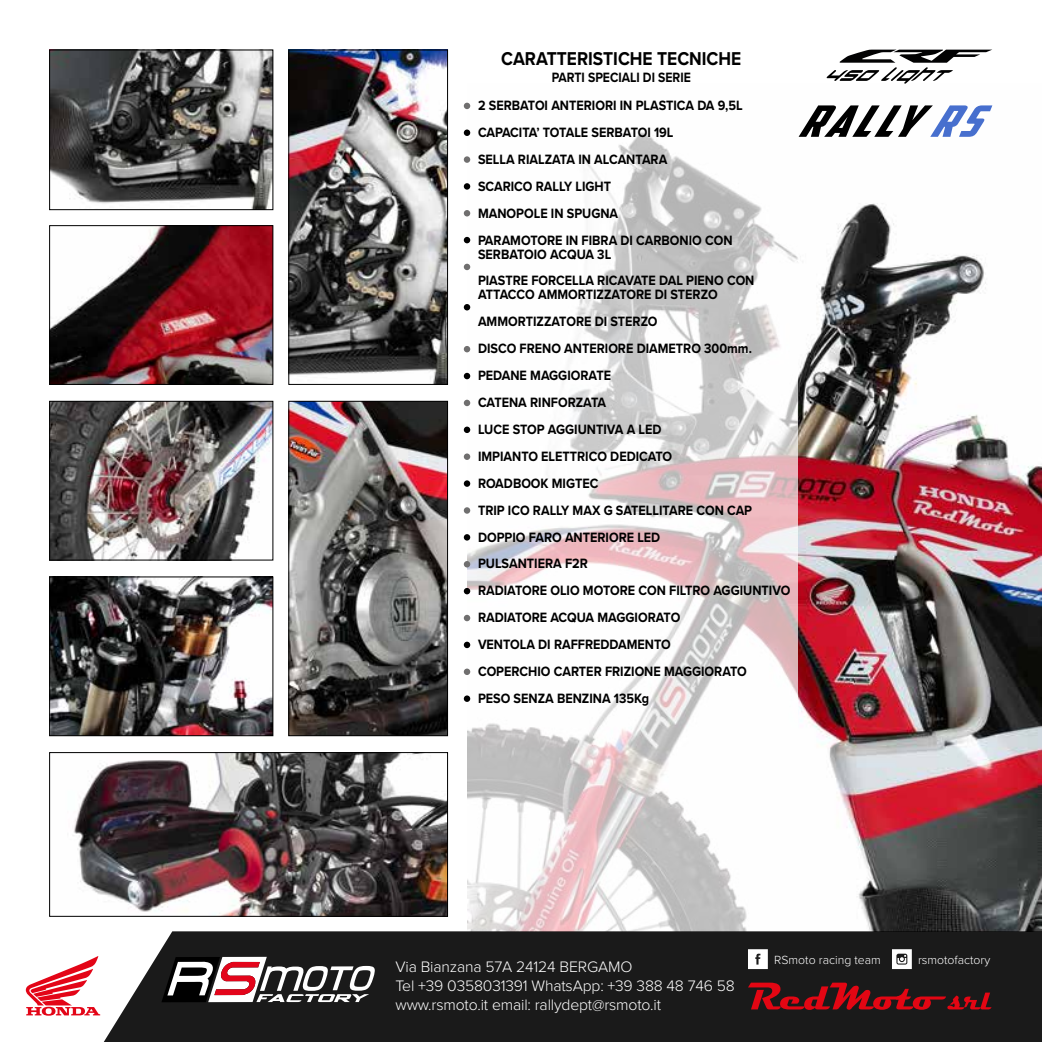
<style>
.page{position:relative;width:1042px;height:1042px;background:#fff}
.page>*{position:absolute;margin:0;border:0;box-sizing:border-box;transform-origin:0 0}
.t1{font:700 19.25px "Proxima Nova";color:#000;scale:.9 1}
.t2{font:300 15.75px/18.9px "Proxima Nova";letter-spacing:-.01em;color:#fff}
.t3{font:700 14px/26.9px "Proxima Nova";color:#000;scale:.9 1}
.t4{font:700 14px/26.9px "Proxima Nova";color:#000;scale:.87 1}
.t5{font:300 12.25px "Proxima Nova";color:#fff}
</style>
<div class="page">
<img style="left:467px;top:102px;width:331px;height:829px">
<img style="left:798px;top:105px;width:244px;height:826px">
<img style="left:73px;top:754px;width:373px;height:160px">
<div style="left:49px;top:752px;width:399px;height:164px;border:1px solid #000"></div>
<img style="left:51px;top:227px;width:220px;height:156px">
<div style="left:49px;top:225px;width:224px;height:160px;border:1px solid #000"></div>
<img style="left:51px;top:578px;width:220px;height:156px">
<div style="left:49px;top:576px;width:224px;height:160px;border:1px solid #000"></div>
<img style="left:51px;top:52px;width:220px;height:156px">
<div style="left:49px;top:50px;width:224px;height:160px;border:1px solid #000"></div>
<img style="left:290px;top:52px;width:156px;height:331px">
<div style="left:288px;top:50px;width:160px;height:335px;border:1px solid #000"></div>
<img style="left:51px;top:403px;width:220px;height:155px">
<div style="left:49px;top:401px;width:224px;height:159px;border:1px solid #000"></div>
<img style="left:290px;top:403px;width:156px;height:331px">
<div style="left:288px;top:401px;width:160px;height:335px;border:1px solid #000"></div>
<div style="left:89px;top:931px;width:953px;height:111px;background:#1a1a1a"></div>
<svg style="left:26px;top:956px;width:74px;height:59px"></svg>
<svg style="left:798px;top:105px;width:194px;height:32px"></svg>
<svg style="left:748px;top:982px;width:243px;height:28px;background:#611217"></svg>
<svg style="left:464px;top:103px;width:6px;height:6px"></svg>
<div style="left:464px;top:156px;width:6px;height:7px;background:#706f6f;border-radius:50%"></div>
<svg style="left:464px;top:346px;width:6px;height:6px"></svg>
<svg style="left:464px;top:400px;width:6px;height:6px"></svg>
<svg style="left:464px;top:264px;width:6px;height:6px"></svg>
<div style="left:464px;top:507px;width:6px;height:7px;background:#706f6f;border-radius:50%"></div>
<svg style="left:464px;top:561px;width:6px;height:6px"></svg>
<div style="left:464px;top:668px;width:6px;height:7px;background:#706f6f;border-radius:50%"></div>
<div style="left:464px;top:129px;width:6px;height:7px;background:#000;border-radius:50%"></div>
<div style="left:464px;top:183px;width:6px;height:7px;background:#000;border-radius:50%"></div>
<svg style="left:464px;top:304px;width:6px;height:6px"></svg>
<svg style="left:464px;top:373px;width:6px;height:6px"></svg>
<div style="left:464px;top:480px;width:6px;height:7px;background:#000;border-radius:50%"></div>
<svg style="left:464px;top:534px;width:6px;height:6px"></svg>
<svg style="left:464px;top:588px;width:6px;height:6px"></svg>
<svg style="left:464px;top:210px;width:6px;height:6px"></svg>
<svg style="left:464px;top:237px;width:6px;height:6px"></svg>
<div style="left:464px;top:426px;width:6px;height:7px;background:#000;border-radius:50%"></div>
<div style="left:464px;top:453px;width:6px;height:7px;background:#706f6f;border-radius:50%"></div>
<svg style="left:464px;top:615px;width:6px;height:6px"></svg>
<svg style="left:464px;top:642px;width:6px;height:6px"></svg>
<div style="left:464px;top:695px;width:6px;height:7px;background:#000;border-radius:50%"></div>
<svg style="left:748px;top:949px;width:20px;height:20px"></svg>
<svg style="left:892px;top:949px;width:20px;height:20px"></svg>
<svg style="left:161px;top:957px;width:215px;height:45px"></svg>
<svg style="left:826px;top:50px;width:165px;height:34px"></svg>
<h1 class="t1" style="left:501px;top:44px;width:268px">CARATTERISTICHE TECNICHE</h1>
<p class="t4" style="left:478px;top:64px;width:306px;text-indent:74px">PARTI SPECIALI DI SERIE<br>2 SERBATOI ANTERIORI IN PLASTICA DA 9,5L<br>CAPACITA’ TOTALE SERBATOI 19L<br>SELLA RIALZATA IN ALCANTARA<br>SCARICO RALLY LIGHT<br>MANOPOLE IN SPUGNA<br>PARAMOTORE IN FIBRA DI CARBONIO CON</p>
<p class="t3" style="left:478px;top:240px;width:309px">SERBATOIO ACQUA 3L<br>PIASTRE FORCELLA RICAVATE DAL PIENO CON</p>
<p class="t3" style="left:478px;top:281px;width:348px">ATTACCO AMMORTIZZATORE DI STERZO<br>AMMORTIZZATORE DI STERZO<br>DISCO FRENO ANTERIORE DIAMETRO 300mm.<br>PEDANE MAGGIORATE<br>CATENA RINFORZATA<br>LUCE STOP AGGIUNTIVA A LED<br>IMPIANTO ELETTRICO DEDICATO<br>ROADBOOK MIGTEC<br>TRIP ICO RALLY MAX G SATELLITARE CON CAP<br>DOPPIO FARO ANTERIORE LED<br>PULSANTIERA F2R<br>RADIATORE OLIO MOTORE CON FILTRO AGGIUNTIVO<br>RADIATORE ACQUA MAGGIORATO<br>VENTOLA DI RAFFREDDAMENTO<br>COPERCHIO CARTER FRIZIONE MAGGIORATO<br>PESO SENZA BENZINA 135Kg</p>
<p class="t2" style="left:395px;top:956px;width:341px">Via Bianzana 57A 24124 BERGAMO<br>Tel +39 0358031391 WhatsApp: +39 388 48 746 58 www.rsmoto.it email: rallydept@rsmoto.it</p>
<p class="t5" style="left:774px;top:951px;width:108px">RSmoto racing team</p>
<p class="t5" style="left:918px;top:951px;width:74px">rsmotofactory</p>
</div>
